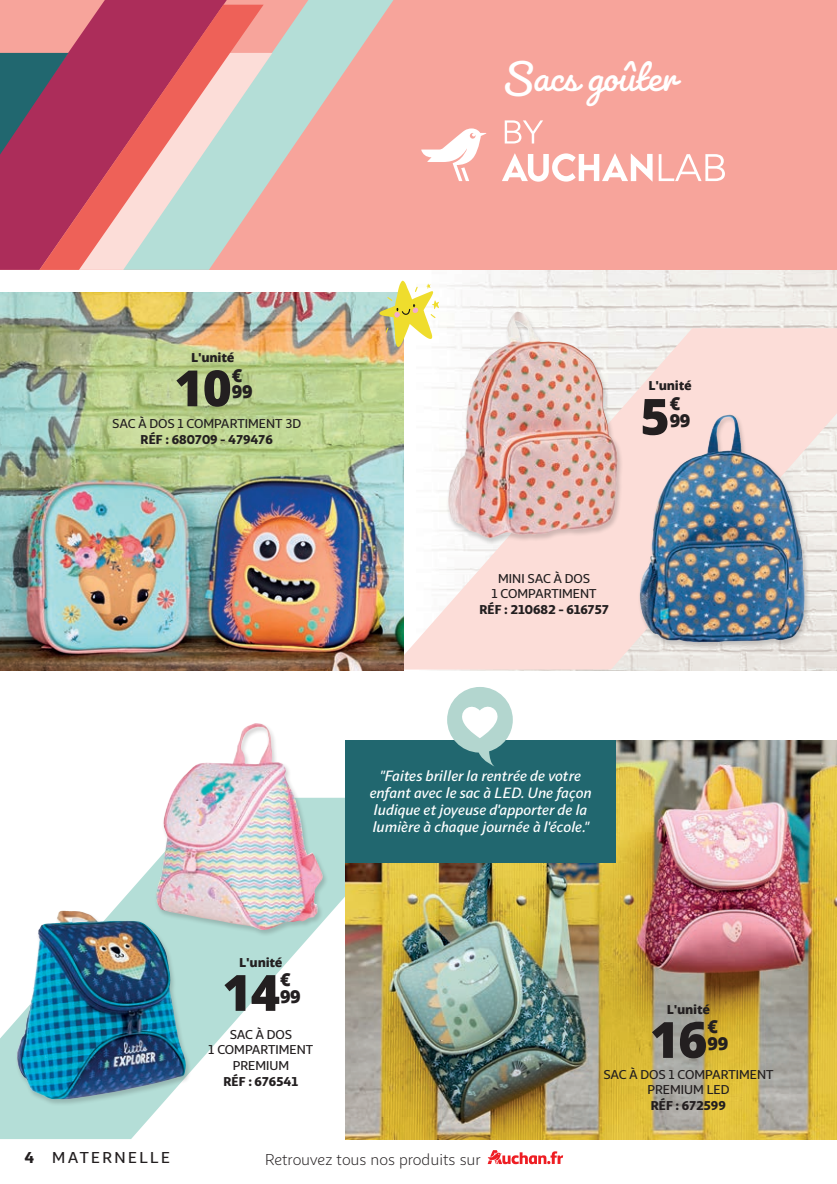
<style>
.page{position:relative;width:837px;height:1184px;background:#fff}
.page>*{position:absolute;margin:0;border:0;box-sizing:border-box;transform-origin:0 0}
.t1{font:800 50px "Open Sans";color:#231f20}
.t2{font:48px "Pacifico";color:#fff}
.t3{font:800 18px/16.4px "Open Sans";letter-spacing:-.02em;color:#231f20}
.t4{font:16px "Sana Sans Alt";color:#231f20}
.t5{font:500 16px "Sana Sans Alt";letter-spacing:.15em;color:#231f20}
.t6{font:italic 500 15px/17px "Sana Sans Alt";letter-spacing:-.005em;color:#fff;text-align:center}
.t7{font:500 13px/15.6px "Sana Sans Alt";color:#231f20;text-align:center}
.t8{font:900 13px "Sana Sans Alt";letter-spacing:-.005em;color:#231f20}
.t9{font:800 12.4px "Open Sans";letter-spacing:-.02em;color:#231f20}
.s1{font-weight:900}
</style>
<div class="page">
<img style="left:402px;top:270px;width:435px;height:400px">
<svg style="left:403px;top:328px;width:434px;height:341px;fill:#fcddd8"></svg>
<svg style="left:0;top:797px;width:345px;height:342px"></svg>
<div style="left:0;top:0;width:837px;height:270px;background:#f7a49b"></div>
<svg style="left:487px;top:1150px;width:76px;height:14px"></svg>
<img style="left:345px;top:740px;width:492px;height:399px">
<svg style="left:229px;top:0;width:165px;height:177px"></svg>
<svg style="left:0;top:0;width:229px;height:270px;fill:#ac2d5a"></svg>
<svg style="left:0;top:53px;width:40px;height:149px;background:#684864"></svg>
<svg style="left:263px;top:53px;width:9px;height:138px"></svg>
<svg style="left:40px;top:5px;width:223px;height:265px;background:#cb818c"></svg>
<div style="left:345px;top:740px;width:271px;height:122px;background:#21676f"></div>
<svg style="left:447px;top:687px;width:66px;height:79px"></svg>
<svg style="left:504px;top:120px;width:39px;height:23px"></svg>
<svg style="left:502px;top:153px;width:150px;height:29px"></svg>
<svg style="left:658px;top:154px;width:67px;height:27px"></svg>
<svg style="left:421px;top:128px;width:65px;height:53px"></svg>
<div style="left:446px;top:311px;width:177px;height:234px;background:#231f20;opacity:.2"></div>
<img style="left:447px;top:313px;width:171px;height:227px">
<div style="left:637px;top:414px;width:173px;height:236px;background:#231f20;opacity:.2"></div>
<img style="left:639px;top:414px;width:165px;height:228px">
<img style="left:0;top:292px;width:403px;height:378px">
<svg style="left:379px;top:281px;width:60px;height:66px"></svg>
<div style="left:15px;top:909px;width:176px;height:197px;background:#231f20;opacity:.2"></div>
<img style="left:17px;top:910px;width:169px;height:189px">
<div style="left:154px;top:722px;width:174px;height:215px;background:#231f20;opacity:.2"></div>
<img style="left:152px;top:723px;width:171px;height:207px">
<h2 class="t2" style="left:503px;top:47px;width:176px">Sacs goûter</h2>
<p class="t9" style="left:191px;top:348px;width:45px">L'unité</p>
<h1 class="t1" style="left:174px;top:350px;width:59px">10</h1>
<p class="t3" style="left:232px;top:366px;width:22px">€<br>99</p>
<p class="t7" style="left:112px;top:415px;width:190px">SAC À DOS 1 COMPARTIMENT 3D</p>
<p class="t8" style="left:141px;top:429px;width:134px">RÉF : 680709 - 479476</p>
<p class="t9" style="left:648px;top:376px;width:45px">L'unité</p>
<h1 class="t1" style="left:640px;top:378px;width:31px">5</h1>
<p class="t3" style="left:669px;top:394px;width:22px">€<br>99</p>
<p class="t7" style="left:492px;top:569px;width:106px">MINI SAC À DOS<br>1 COMPARTIMENT</p>
<p class="t8" style="left:479px;top:599px;width:131px">RÉF : 210682 - 616757</p>
<p class="t9" style="left:239px;top:952px;width:45px">L'unité</p>
<h1 class="t1" style="left:222px;top:954px;width:59px">14</h1>
<p class="t3" style="left:280px;top:970px;width:22px">€<br>99</p>
<p class="t7" style="left:208px;top:1025px;width:106px">SAC À DOS<br>1 COMPARTIMENT<br>PREMIUM</p>
<p class="t8" style="left:223px;top:1070px;width:76px">RÉF : 676541</p>
<p class="t6" style="left:369px;top:766px;width:223px">"Faites briller la rentrée de votre enfant avec le sac à LED. Une façon ludique et joyeuse d'apporter de la lumière à chaque journée à l'école."</p>
<p class="t9" style="left:666px;top:999px;width:45px">L'unité</p>
<h1 class="t1" style="left:650px;top:1001px;width:59px">16</h1>
<p class="t3" style="left:707px;top:1017px;width:22px">€<br>99</p>
<p class="t7" style="left:603px;top:1065px;width:172px">SAC À DOS 1 COMPARTIMENT<br>PREMIUM LED</p>
<p class="t8" style="left:650px;top:1094px;width:77px">RÉF : 672599</p>
<p class="t5" style="left:25px;top:1144px;width:147px"><span class="s1">4</span> MATERNELLE</p>
<p class="t4" style="left:265px;top:1147px;width:217px">Retrouvez tous nos produits sur</p>
</div>
